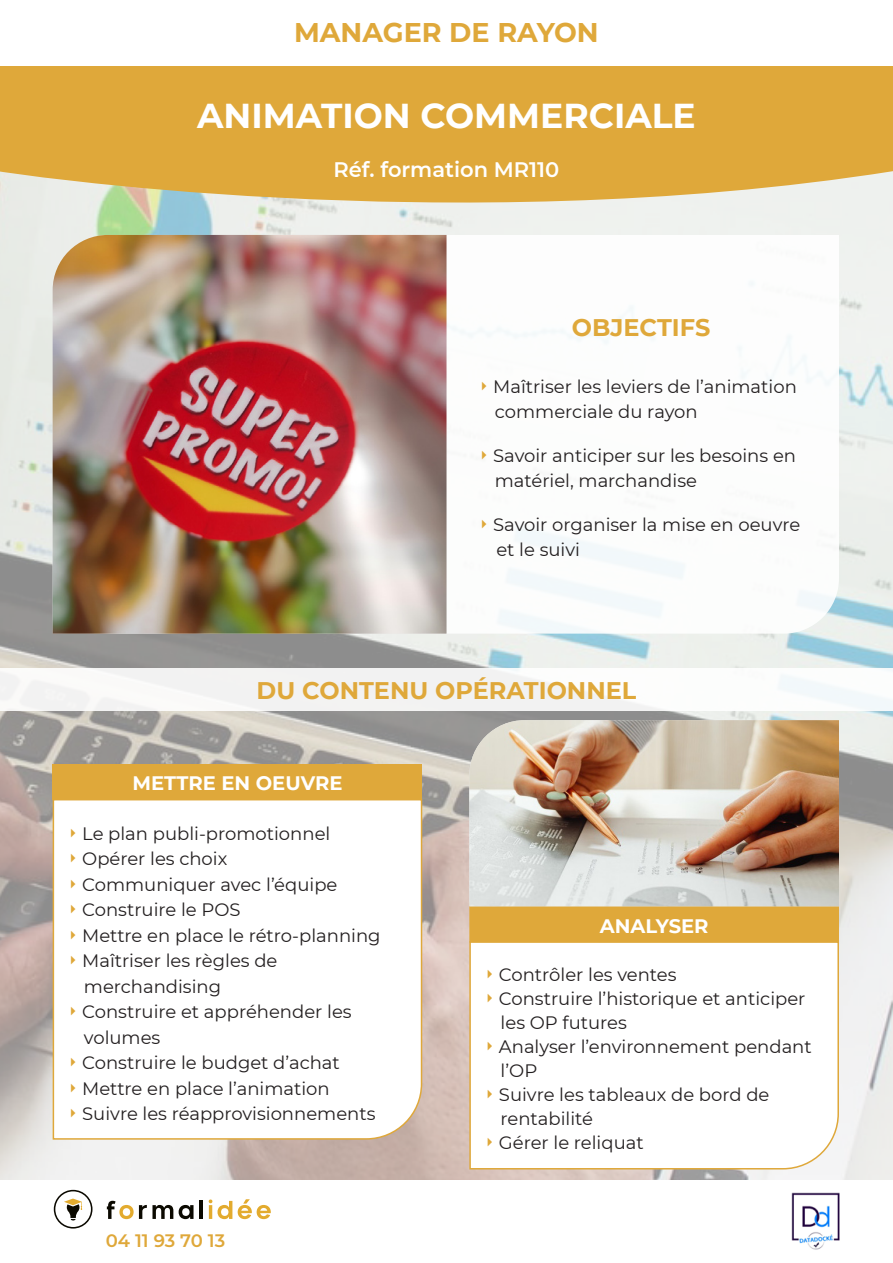
<style>
.page{position:relative;width:893px;height:1263px;background:#fff}
.page>*{position:absolute;margin:0;border:0;box-sizing:border-box;transform-origin:0 0}
.t1{font:700 34.5px "Montserrat";color:#fff}
.t2{font:700 27px "Montserrat";color:#dfa83a}
.t3{font:700 24px "Montserrat";color:#dfa83a}
.t4{font:600 21px "Montserrat";color:#fff}
.t5{font:700 19.5px "Montserrat";color:#fff}
.t6{font:18px "Montserrat";color:#231f20}
.t7{font:600 18px "Montserrat";color:#dfa83a}
</style>
<div class="page">
<img style="left:0;top:242px;width:893px;height:937px">
<svg style="left:0;top:66px;width:893px;height:176px;background:#e0b965"></svg>
<div style="left:0;top:668px;width:893px;height:43px;background:#f3f4f3"></div>
<svg style="left:446px;top:235px;width:393px;height:399px"></svg>
<img style="left:53px;top:235px;width:393px;height:399px">
<div style="left:469px;top:906px;width:370px;height:34px;background:#dfa83a"></div>
<svg style="left:469px;top:940px;width:371px;height:230px"></svg>
<img style="left:469px;top:720px;width:370px;height:186px">
<div style="left:53px;top:764px;width:369px;height:34px;background:#dfa83a"></div>
<svg style="left:52px;top:798px;width:371px;height:342px"></svg>
<img style="left:791px;top:1192px;width:49px;height:58px">
<svg style="left:179px;top:1205px;width:15px;height:14px"></svg>
<hr style="left:199px;top:1201px;width:4px;height:18px;background:#0b0900">
<svg style="left:209px;top:1199px;width:23px;height:20px"></svg>
<svg style="left:238px;top:1199px;width:33px;height:20px"></svg>
<svg style="left:107px;top:1201px;width:66px;height:18px"></svg>
<svg style="left:54px;top:1190px;width:38px;height:38px"></svg>
<svg style="left:482px;top:381px;width:4px;height:9px"></svg>
<svg style="left:482px;top:450px;width:4px;height:9px"></svg>
<svg style="left:482px;top:519px;width:4px;height:9px"></svg>
<svg style="left:488px;top:969px;width:4px;height:9px"></svg>
<svg style="left:488px;top:993px;width:4px;height:9px"></svg>
<svg style="left:488px;top:1041px;width:4px;height:9px"></svg>
<svg style="left:488px;top:1089px;width:4px;height:9px"></svg>
<svg style="left:488px;top:1137px;width:4px;height:9px"></svg>
<svg style="left:71px;top:828px;width:4px;height:9px"></svg>
<svg style="left:71px;top:854px;width:4px;height:9px"></svg>
<svg style="left:71px;top:879px;width:4px;height:9px"></svg>
<svg style="left:71px;top:905px;width:4px;height:9px"></svg>
<svg style="left:71px;top:930px;width:4px;height:9px"></svg>
<svg style="left:71px;top:956px;width:4px;height:9px"></svg>
<svg style="left:71px;top:1007px;width:4px;height:9px"></svg>
<svg style="left:71px;top:1058px;width:4px;height:9px"></svg>
<svg style="left:71px;top:1083px;width:4px;height:9px"></svg>
<svg style="left:71px;top:1109px;width:4px;height:9px"></svg>
<p class="t2" style="left:294px;top:13px;width:306px">MANAGER DE RAYON</p>
<p class="t1" style="left:197px;top:91px;width:500px">ANIMATION COMMERCIALE</p>
<p class="t4" style="left:334px;top:155px;width:227px">Réf. formation MR110</p>
<p class="t3" style="left:572px;top:310px;width:140px">OBJECTIFS</p>
<p class="t6" style="left:493px;top:374px;width:305px">Maîtriser les leviers de l’animation</p>
<p class="t6" style="left:495px;top:399px;width:204px">commerciale du rayon</p>
<p class="t6" style="left:493px;top:443px;width:304px">Savoir anticiper sur les besoins en</p>
<p class="t6" style="left:495px;top:468px;width:204px">matériel, marchandise</p>
<p class="t6" style="left:493px;top:512px;width:309px">Savoir organiser la mise en oeuvre</p>
<p class="t6" style="left:496px;top:537px;width:85px">et le suivi</p>
<p class="t3" style="left:257px;top:673px;width:381px">DU CONTENU OPÉRATIONNEL</p>
<p class="t5" style="left:133px;top:769px;width:211px">METTRE EN OEUVRE</p>
<p class="t6" style="left:82px;top:821px;width:250px">Le plan publi-promotionnel</p>
<p class="t6" style="left:82px;top:846px;width:147px">Opérer les choix</p>
<p class="t6" style="left:82px;top:872px;width:257px">Communiquer avec l’équipe</p>
<p class="t6" style="left:82px;top:897px;width:160px">Construire le POS</p>
<p class="t6" style="left:82px;top:923px;width:300px">Mettre en place le rétro-planning</p>
<p class="t6" style="left:82px;top:948px;width:197px">Maîtriser les règles de</p>
<p class="t6" style="left:84px;top:974px;width:139px">merchandising</p>
<p class="t6" style="left:82px;top:999px;width:271px">Construire et appréhender les</p>
<p class="t6" style="left:84px;top:1025px;width:78px">volumes</p>
<p class="t6" style="left:82px;top:1050px;width:259px">Construire le budget d’achat</p>
<p class="t6" style="left:82px;top:1076px;width:249px">Mettre en place l’animation</p>
<p class="t6" style="left:82px;top:1101px;width:295px">Suivre les réapprovisionnements</p>
<p class="t7" style="left:106px;top:1228px;width:121px">04 11 93 70 13</p>
<p class="t5" style="left:600px;top:911px;width:110px">ANALYSER</p>
<p class="t6" style="left:499px;top:962px;width:179px">Contrôler les ventes</p>
<p class="t6" style="left:499px;top:986px;width:308px">Construire l’historique et anticiper</p>
<p class="t6" style="left:501px;top:1010px;width:128px">les OP futures</p>
<p class="t6" style="left:499px;top:1034px;width:314px">Analyser l’environnement pendant</p>
<p class="t6" style="left:501px;top:1058px;width:38px">l’OP</p>
<p class="t6" style="left:499px;top:1082px;width:272px">Suivre les tableaux de bord de</p>
<p class="t6" style="left:501px;top:1106px;width:94px">rentabilité</p>
<p class="t6" style="left:499px;top:1130px;width:146px">Gérer le reliquat</p>
</div>
